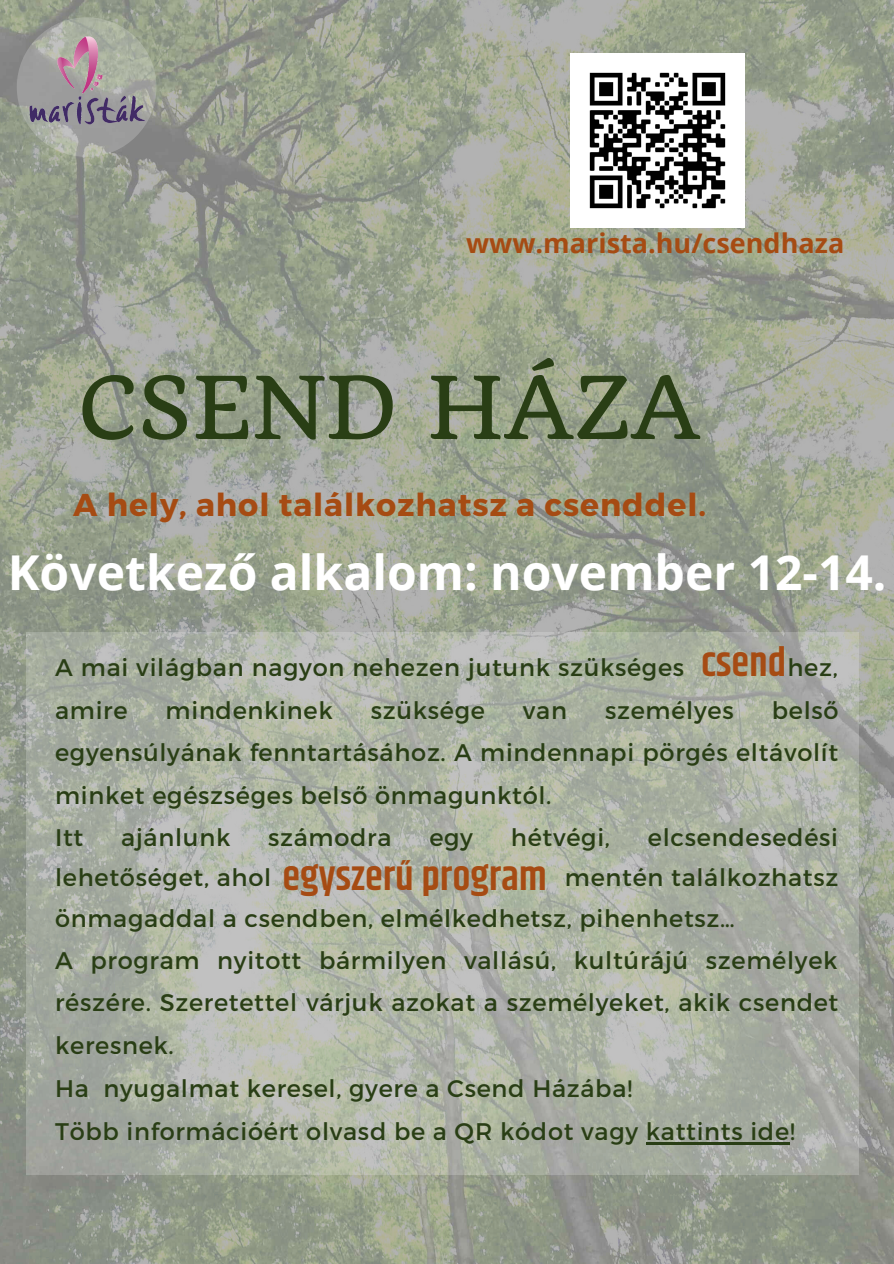
<style>
.page{position:relative;width:894px;height:1264px;background:#fff}
.page>*{position:absolute;margin:0;border:0;box-sizing:border-box;transform-origin:0 0}
.t1{font:84.45px "Quando";color:#293e15}
.t2{font:700 48px "Open Sans";color:#fff}
.t3{font:600 40.5px "Khand";color:#a64b13}
.t4{font:700 31.5px "Montserrat";letter-spacing:.03em;color:#a64b13}
.t5{font:700 27px "Open Sans";color:#a64b13}
.t6{font:24px/42.8px "Montserrat";letter-spacing:.03em;color:#293e15;text-align:justify}
</style>
<div class="page">
<img style="left:0;top:0;width:893px;height:1263px">
<img style="left:570px;top:54px;width:174px;height:173px">
<svg style="left:17px;top:17px;width:139px;height:140px;background:#a8ada2"></svg>
<img style="left:22px;top:34px;width:128px;height:106px">
<svg style="left:26px;top:632px;width:832px;height:543px;background:#adb2a6"></svg>
<hr style="left:645px;top:1142px;width:144px;height:2px;background:#293e15">
<p class="t5" style="left:466px;top:224px;width:379px">www.marista.hu/csendhaza</p>
<p class="t1" style="left:78px;top:355px;width:623px">CSEND HÁZA</p>
<p class="t4" style="left:73px;top:484px;width:634px">A hely, ahol találkozhatsz a csenddel.</p>
<p class="t2" style="left:8px;top:539px;width:880px">Következő alkalom: november 12-14.</p>
<p class="t3" style="left:700px;top:634px;width:87px">csend</p>
<p class="t6" style="left:55px;top:644px;width:630px">A mai világban nagyon nehezen jutunk szükséges</p>
<p class="t6" style="left:787px;top:644px;width:52px">hez,</p>
<p class="t6" style="left:55px;top:687px;width:74px">amire</p>
<p class="t6" style="left:166px;top:687px;width:168px">mindenkinek</p>
<p class="t6" style="left:370px;top:687px;width:116px">szüksége</p>
<p class="t6" style="left:523px;top:687px;width:46px">van</p>
<p class="t6" style="left:605px;top:687px;width:130px">személyes</p>
<p class="t6" style="left:55px;top:687px;width:784px;text-indent:716px">belső egyensúlyának fenntartásához. A mindennapi pörgés eltávolít minket egészséges belső önmagunktól.</p>
<p class="t6" style="left:55px;top:814px;width:30px">Itt</p>
<p class="t6" style="left:121px;top:814px;width:110px">ajánlunk</p>
<p class="t6" style="left:268px;top:814px;width:125px">számodra</p>
<p class="t6" style="left:429px;top:814px;width:45px">egy</p>
<p class="t6" style="left:511px;top:814px;width:101px">hétvégi,</p>
<p class="t6" style="left:647px;top:814px;width:191px">elcsendesedési</p>
<p class="t6" style="left:55px;top:855px;width:217px">lehetőséget, ahol</p>
<p class="t3" style="left:282px;top:847px;width:266px">egyszerű program</p>
<p class="t6" style="left:55px;top:856px;width:784px;line-height:40.5px;text-indent:509px">mentén találkozhatsz önmagaddal a csendben, elmélkedhetsz, pihenhetsz…</p>
<p class="t6" style="left:55px;top:937px;width:784px">A program nyitott bármilyen vallású, kultúrájú személyek részére. Szeretettel várjuk azokat a személyeket, akik csendet keresnek.</p>
<p class="t6" style="left:55px;top:1065px;width:578px">Ha nyugalmat keresel, gyere a Csend Házába!</p>
<p class="t6" style="left:55px;top:1108px;width:741px">Több információért olvasd be a QR kódot vagy kattints ide!</p>
</div>
